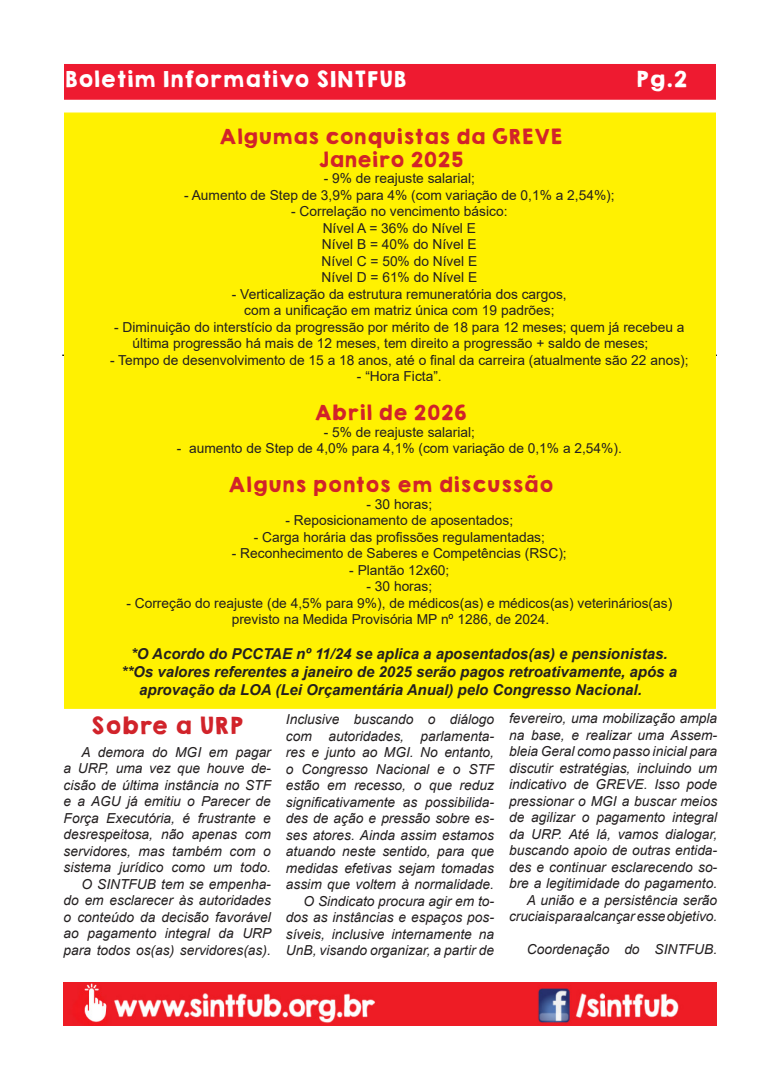
<style>
.page{position:relative;width:780px;height:1088px;background:#fff}
.page>*{position:absolute;margin:0;border:0;box-sizing:border-box;transform-origin:0 0}
.t1{font:21.25px "KGHAPPY Solid";color:#d1232a}
.t2{font:20px "KGHAPPY Solid";color:#fff}
.mobilize{font:18.75px "KGHAPPY Solid";letter-spacing:-.01em;color:#d1232a}
.texto_1{font:italic 700 15px/18px "Arial";color:#231f20}
.texto_1-2{font:italic 13.75px/16.5px "Arial";color:#231f20;text-align:justify}
.texto_1-3{font:13.75px/16.5px "Arial";color:#231f20}
</style>
<div class="page">
<div style="left:63px;top:63px;width:653px;height:37px;background:#ee1a30"></div>
<div style="left:63px;top:63px;width:654px;height:38px;border:1px solid #fff"></div>
<hr style="left:62px;top:355px;width:655px;height:1px;background:#000">
<img style="left:63px;top:983px;width:654px;height:42px">
<div style="left:64px;top:112px;width:652px;height:597px;background:#fff101;border:1px solid #fff101"></div>
<h2 class="t2" style="left:64px;top:64px;width:344px">Boletim Informativo SINTFUB</h2>
<h2 class="t2" style="left:635px;top:64px;width:53px">Pg.2</h2>
<p class="mobilize" style="left:219px;top:122px;width:345px">Algumas conquistas da GREVE</p>
<p class="mobilize" style="left:318px;top:145px;width:147px">Janeiro 2025</p>
<p class="texto_1-3" style="left:323px;top:170px;width:153px">- 9% de reajuste salarial;</p>
<p class="texto_1-3" style="left:184px;top:186px;width:432px">- Aumento de Step de 3,9% para 4% (com variação de 0,1% a 2,54%);</p>
<p class="texto_1-3" style="left:291px;top:203px;width:218px">- Correlação no vencimento básico:</p>
<p class="texto_1-3" style="left:323px;top:219px;width:155px">Nível A = 36% do Nível E</p>
<p class="texto_1-3" style="left:322px;top:236px;width:156px">Nível B = 40% do Nível E</p>
<p class="texto_1-3" style="left:321px;top:252px;width:157px">Nível C = 50% do Nível E</p>
<p class="texto_1-3" style="left:321px;top:269px;width:157px">Nível D = 61% do Nível E</p>
<p class="texto_1-3" style="left:232px;top:285px;width:336px">- Verticalização da estrutura remuneratória dos cargos,</p>
<p class="texto_1-3" style="left:244px;top:302px;width:312px">com a unificação em matriz única com 19 padrões;</p>
<p class="texto_1-3" style="left:133px;top:318px;width:553px;text-indent:-18px">- Diminuição do interstício da progressão por mérito de 18 para 12 meses; quem já recebeu a última progressão há mais de 12 meses, tem direito a progressão + saldo de meses;</p>
<p class="texto_1-3" style="left:110px;top:351px;width:580px">- Tempo de desenvolvimento de 15 a 18 anos, até o final da carreira (atualmente são 22 anos);</p>
<p class="texto_1-3" style="left:357px;top:368px;width:86px">- “Hora Ficta”.</p>
<p class="mobilize" style="left:314px;top:398px;width:154px">Abril de 2026</p>
<p class="texto_1-3" style="left:323px;top:423px;width:153px">- 5% de reajuste salarial;</p>
<p class="texto_1-3" style="left:177px;top:440px;width:446px">- aumento de Step de 4,0% para 4,1% (com variação de 0,1% a 2,54%).</p>
<p class="mobilize" style="left:228px;top:470px;width:327px">Alguns pontos em discussão</p>
<p class="texto_1-3" style="left:366px;top:495px;width:67px">- 30 horas;</p>
<p class="texto_1-3" style="left:285px;top:512px;width:229px">- Reposicionamento de aposentados;</p>
<p class="texto_1-3" style="left:254px;top:528px;width:293px">- Carga horária das profissões regulamentadas;</p>
<p class="texto_1-3" style="left:232px;top:545px;width:336px">- Reconhecimento de Saberes e Competências (RSC);</p>
<p class="texto_1-3" style="left:349px;top:561px;width:102px">- Plantão 12x60;</p>
<p class="texto_1-3" style="left:366px;top:578px;width:67px">- 30 horas;</p>
<p class="texto_1-3" style="left:232px;top:594px;width:442px;text-indent:-105px">- Correção do reajuste (de 4,5% para 9%), de médicos(as) e médicos(as) veterinários(as) previsto na Medida Provisória MP nº 1286, de 2024.</p>
<p class="texto_1" style="left:131px;top:645px;width:538px">*O Acordo do PCCTAE nº 11/24 se aplica a aposentados(as) e pensionistas.</p>
<p class="texto_1" style="left:139px;top:663px;width:539px;text-indent:-18px">**Os valores referentes a janeiro de 2025 serão pagos retroativamente, após a aprovação da LOA (Lei Orçamentária Anual) pelo Congresso Nacional.</p>
<p class="t1" style="left:90px;top:709px;width:154px">Sobre a URP</p>
<p class="texto_1-2" style="left:64px;top:744px;width:209px;text-indent:18px">A demora do MGI em pagar a URP, uma vez que houve de&shy;cisão de última instância no STF e a AGU já emitiu o Parecer de Força Executória, é frustrante e desrespeitosa, não apenas com servidores, mas também com o sistema jurídico como um todo.</p>
<p class="texto_1-2" style="left:64px;top:876px;width:209px;text-indent:18px">O SINTFUB tem se empenha&shy;do em esclarecer às autoridades o conteúdo da decisão favorável ao pagamento integral da URP para todos os(as) servidores(as).</p>
<p class="texto_1-2" style="left:286px;top:711px;width:210px">Inclusive buscando o diálogo com autoridades, parlamenta&shy;res e junto ao MGI. No entanto, o Congresso Nacional e o STF estão em recesso, o que reduz significativamente as possibilida&shy;des de ação e pressão sobre es&shy;ses atores. Ainda assim estamos atuando neste sentido, para que medidas efetivas sejam tomadas assim que voltem à normalidade.</p>
<p class="texto_1-2" style="left:286px;top:893px;width:210px;text-indent:18px">O Sindicato procura agir em to&shy;dos as instâncias e espaços pos&shy;síveis, inclusive internamente na UnB, visando organizar, a partir de</p>
<p class="texto_1-2" style="left:509px;top:710px;width:210px">fevereiro, uma mobilização ampla na base, e realizar uma Assem&shy;bleia Geral como passo inicial para discutir estratégias, incluindo um indicativo de GREVE. Isso pode pressionar o MGI a buscar meios de agilizar o pagamento integral da URP. Até lá, vamos dialogar, buscando apoio de outras entida&shy;des e continuar esclarecendo so&shy;bre a legitimidade do pagamento.</p>
<p class="texto_1-2" style="left:509px;top:892px;width:210px;text-align:right">A união e a persistência serão cruciais para alcançar esse objetivo.</p>
<p class="texto_1-2" style="left:526px;top:941px;width:192px">Coordenação do SINTFUB.</p>
</div>
